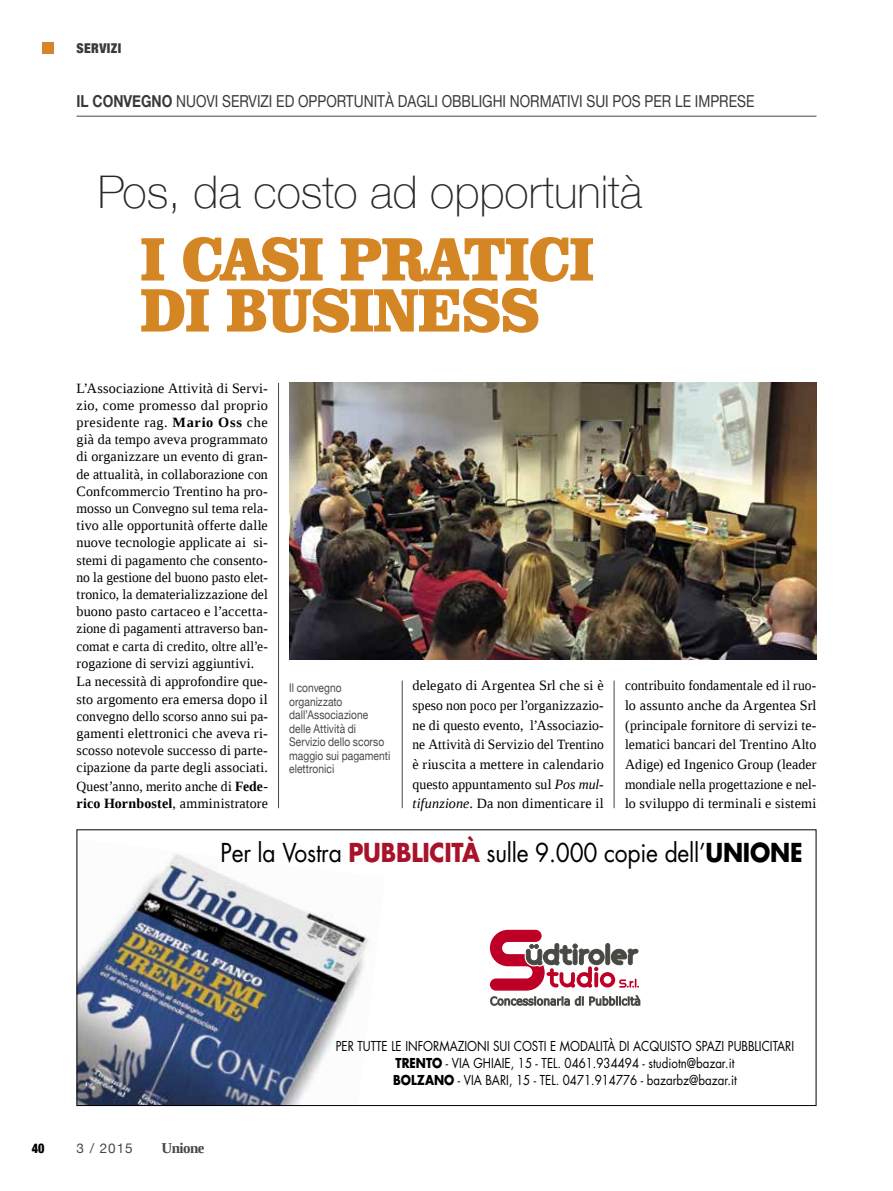
<style>
.page{position:relative;width:893px;height:1191px;background:#fff}
.page>*{position:absolute;margin:0;border:0;box-sizing:border-box;transform-origin:0 0}
.t1{font:900 63px/51px "Clarendon BT";letter-spacing:-.02em;color:#d48625;scale:.9 1}
.t2{font:100 45px "Helvetica Neue";color:#292929}
.t3{font:25.35px "Futura Std";letter-spacing:-.01em;color:#000;scale:.9 1}
.t4{font:16.5px "Helvetica Neue";color:#393939;scale:.83 1}
.t5{font:700 15px "Liberation Serif";letter-spacing:-.04em;color:#484848}
.t6{font:14.1px/17.2px "Liberation Serif";letter-spacing:.01em;color:#000;text-align:justify}
.t7{font:14.1px/19.6px "Liberation Serif";letter-spacing:.01em;color:#000;scale:.96 1}
.t8{font:900 condensed 13.5px "Helvetica Neue";letter-spacing:.03em;color:#393939}
.t9{font:13.5px "Helvetica Neue";color:#484848}
.t10{font:900 condensed 13.5px "Helvetica Neue";color:#000;scale:.9 1}
.t11{font:13.35px/17px "Futura Std";color:#000;text-align:center;scale:.86 1}
.t12{font:12px/13.5px "Helvetica Neue";letter-spacing:.005em;color:#484848;scale:.85 1}
.s1{font-weight:700}
.s2{font-style:italic}
.s3{font-weight:700;color:#a9132a}
</style>
<div class="page">
<svg style="left:490px;top:929px;width:150px;height:77px"></svg>
<img style="left:79px;top:854px;width:290px;height:250px">
<div style="left:43px;top:43px;width:11px;height:11px;background:#d48625"></div>
<hr style="left:278px;top:383px;width:1px;height:425px;background:#484848">
<hr style="left:402px;top:680px;width:1px;height:128px;background:#484848">
<hr style="left:614px;top:680px;width:1px;height:128px;background:#484848">
<img style="left:289px;top:383px;width:527px;height:276px">
<hr style="left:77px;top:116px;width:739px;height:1px;background:#484848">
<p class="t8" style="left:77px;top:37px;width:46px">SERVIZI</p>
<p class="t4" style="left:77px;top:89px;width:818px"><span class="s1">IL CONVEGNO</span> NUOVI SERVIZI ED OPPORTUNITÀ DAGLI OBBLIGHI NORMATIVI SUI POS PER LE IMPRESE</p>
<h2 class="t2" style="left:98px;top:158px;width:546px">Pos, da costo ad opportunità</h2>
<h1 class="t1" style="left:140px;top:232px;width:506px">I CASI PRATICI<br>DI BUSINESS</h1>
<p class="t6" style="left:77px;top:379px;width:193px">L’Associazione Attività di Servi&shy;zio, come promesso dal proprio presidente rag. <span class="s1">Mario Oss</span> che già da tempo aveva programmato di organizzare un evento di gran&shy;de attualità, in collaborazione con Confcommercio Trentino ha pro&shy;mosso un Convegno sul tema rela&shy;tivo alle opportunità offerte dalle nuove tecnologie applicate ai si&shy;stemi di pagamento che consento&shy;no la gestione del buono pasto elet&shy;tronico, la dematerializzazione del buono pasto cartaceo e l’accetta&shy;zione di pagamenti attraverso ban&shy;comat e carta di credito, oltre all’e&shy;rogazione di servizi aggiuntivi.</p>
<p class="t6" style="left:77px;top:673px;width:193px">La necessità di approfondire que&shy;sto argomento era emersa dopo il convegno dello scorso anno sui pa&shy;gamenti elettronici che aveva ri&shy;scosso notevole successo di parte&shy;cipazione da parte degli associati.</p>
<p class="t7" style="left:77px;top:777px;width:201px;line-height:17.2px">Quest’anno, merito anche di <span class="s1">Fede&shy;rico Hornbostel</span>, amministratore</p>
<p class="t12" style="left:289px;top:681px;width:121px">Il convegno organizzato dall’Associazione delle Attività di<br>Servizio dello scorso maggio sui pagamenti elettronici</p>
<p class="t6" style="left:412px;top:676px;width:193px;line-height:19.6px">delegato di Argentea Srl che si è speso non poco per l’organizzazio&shy;ne di questo evento, l’Associazio&shy;ne Attività di Servizio del Trentino è riuscita a mettere in calendario questo appuntamento sul <span class="s2">Pos mul&shy;tifunzione</span>. Da non dimenticare il</p>
<p class="t7" style="left:625px;top:676px;width:201px;text-align:justify">contribuito fondamentale ed il ruo&shy;lo assunto anche da Argentea Srl (principale fornitore di servizi te&shy;lematici bancari del Trentino Alto Adige) ed Ingenico Group (leader mondiale nella progettazione e nel&shy;lo sviluppo di terminali e sistemi</p>
<h3 class="t3" style="left:220px;top:836px;width:648px">Per la Vostra <span class="s3">PUBBLICITÀ</span> sulle 9.000 copie dell’<span class="s1">UNIONE</span></h3>
<p class="t10" style="left:32px;top:1137px;width:16px">40</p>
<p class="t9" style="left:77px;top:1138px;width:58px">3 / 2015</p>
<p class="t5" style="left:162px;top:1138px;width:44px">Unione</p>
<p class="t11" style="left:336px;top:1038px;width:535px">PER TUTTE LE INFORMAZIONI SUI COSTI E MODALITÀ DI ACQUISTO SPAZI PUBBLICITARI<br><span class="s1">TRENTO</span> - VIA GHIAIE, 15 - TEL. 0461.934494 - studiotn@bazar.it<br><span class="s1">BOLZANO</span> - VIA BARI, 15 - TEL. 0471.914776 - bazarbz@bazar.it</p>
</div>
